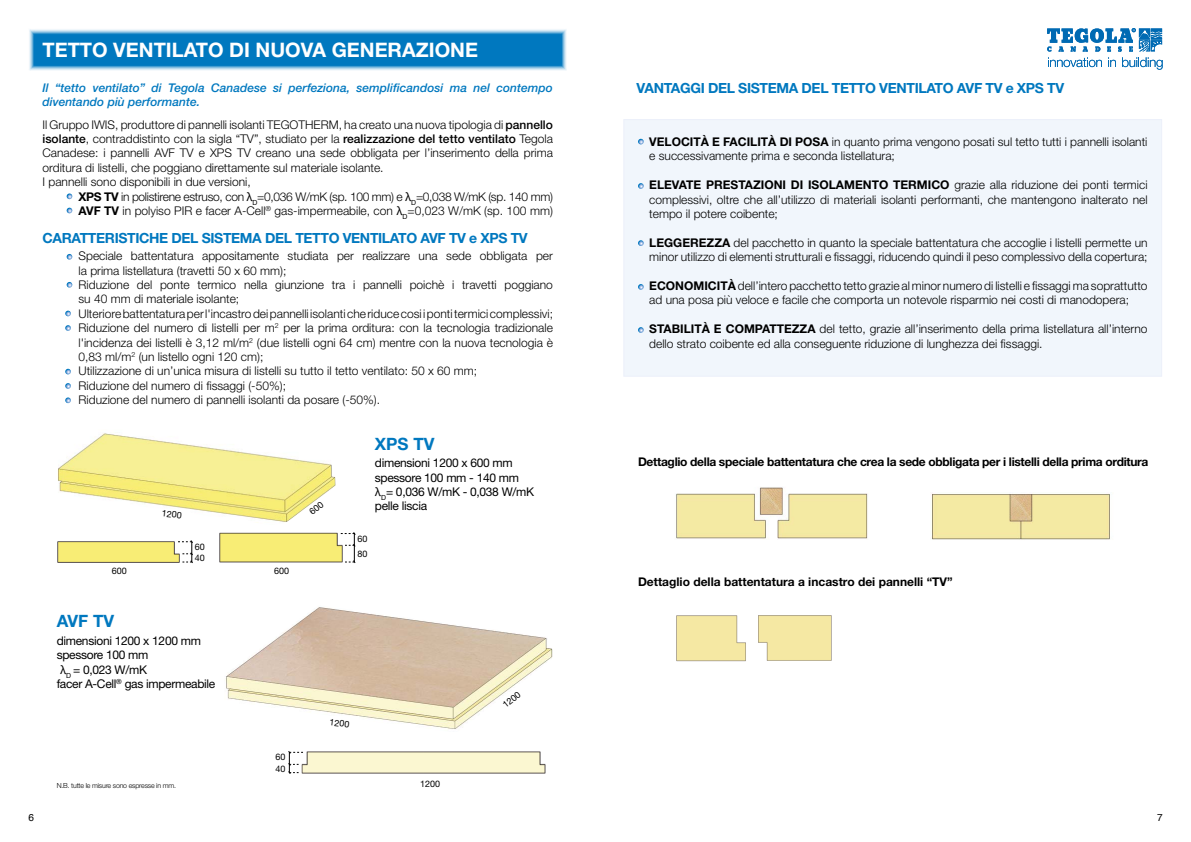
<style>
.page{position:relative;width:1191px;height:842px;background:#fff}
.page>*{position:absolute;margin:0;border:0;box-sizing:border-box;transform-origin:0 0}
.t1{font:700 20px "Helvetica Neue";color:#fff}
.t2{font:700 17px "Helvetica Neue";color:#0078bf}
.t3{font:700 14px "Helvetica Neue";letter-spacing:-.025em;color:#0078bf}
.t4{font:300 12px/14.4px "Helvetica Neue";color:#000}
.t5{font:12px/14.4px "Helvetica Neue";letter-spacing:-.025em;color:#000}
.t6{font:italic 500 12px/14.4px "Helvetica Neue";color:#0078bf}
.t7{font:700 12px "Helvetica Neue";letter-spacing:-.025em;color:#000}
.t8{font:700 12px "Helvetica Neue";color:#000}
.t9{font:10px "Helvetica";color:#000}
.t10{font:9px/11.8px "Helvetica Neue";color:#000}
.t11{font:300 7px "Helvetica Neue";letter-spacing:-.025em;color:#000}
.s1{font-weight:500}
.s2{font-weight:700}
.s3{font-weight:400}
.s4{font-style:inherit}
</style>
<div class="page">
<img style="left:219px;top:532px;width:122px;height:31px">
<div style="left:623px;top:119px;width:539px;height:258px;background:#f1f6fc"></div>
<svg style="left:29px;top:29px;width:538px;height:42px;background:#2a8ec9"></svg>
<svg style="left:1047px;top:28px;width:115px;height:42px"></svg>
<svg style="left:67px;top:193px;width:5px;height:6px"></svg>
<svg style="left:67px;top:208px;width:5px;height:5px"></svg>
<svg style="left:67px;top:282px;width:5px;height:6px"></svg>
<svg style="left:67px;top:254px;width:5px;height:6px"></svg>
<svg style="left:65px;top:311px;width:6px;height:5px"></svg>
<svg style="left:65px;top:325px;width:6px;height:6px"></svg>
<svg style="left:65px;top:369px;width:6px;height:5px"></svg>
<svg style="left:65px;top:383px;width:6px;height:6px"></svg>
<svg style="left:65px;top:397px;width:6px;height:6px"></svg>
<svg style="left:638px;top:139px;width:5px;height:5px"></svg>
<svg style="left:638px;top:183px;width:5px;height:6px"></svg>
<svg style="left:638px;top:240px;width:5px;height:6px"></svg>
<svg style="left:638px;top:327px;width:5px;height:6px"></svg>
<svg style="left:638px;top:284px;width:5px;height:6px"></svg>
<img style="left:676px;top:487px;width:192px;height:52px">
<img style="left:931px;top:493px;width:179px;height:47px">
<img style="left:676px;top:615px;width:156px;height:47px">
<img style="left:226px;top:607px;width:327px;height:122px">
<img style="left:303px;top:751px;width:243px;height:23px">
<img style="left:58px;top:433px;width:278px;height:90px">
<img style="left:57px;top:541px;width:121px;height:22px">
<svg style="left:178px;top:540px;width:15px;height:24px"></svg>
<svg style="left:288px;top:751px;width:15px;height:23px"></svg>
<svg style="left:341px;top:532px;width:15px;height:32px"></svg>
<svg style="left:309px;top:501px;width:15px;height:14px"></svg>
<h1 class="t1" style="left:43px;top:37px;width:437px">TETTO VENTILATO DI NUOVA GENERAZIONE</h1>
<p class="t6" style="left:43px;top:80px;width:512px">Il “tetto ventilato” di Tegola Canadese si perfeziona, semplificandosi ma nel contempo diventando più performante.</p>
<p class="t4" style="left:43px;top:117px;width:512px">Il Gruppo IWIS, produttore di pannelli isolanti TEGOTHERM, ha creato una nuova tipologia di <span class="s1">pannello isolante</span>, contraddistinto con la sigla “TV”, studiato per la <span class="s1">realizzazione del tetto ventilato</span> Tegola Canadese: i pannelli AVF TV e XPS TV creano una sede obbligata per l’inserimento della prima orditura di listelli, che poggiano direttamente sul materiale isolante.<br>I pannelli sono disponibili in due versioni,</p>
<p class="t4" style="left:79px;top:189px;width:476px"><span class="s2">XPS TV</span> in polistirene estruso, con <span class="s3">λ</span><sub>D</sub>=0,036 W/mK (sp. 100 mm) e <span class="s3">λ</span><sub>D</sub>=0,038 W/mK (sp. 140 mm)<br><span class="s2">AVF TV</span> in polyiso PIR e facer A-Cell<sup>®</sup> gas-impermeabile, con <span class="s3">λ</span><sub>D</sub>=0,023 W/mK (sp. 100 mm)</p>
<p class="t4" style="left:79px;top:248px;width:476px">Speciale battentatura appositamente studiata per realizzare una sede obbligata per la prima listellatura (travetti 50 x 60 mm);<br>Riduzione del ponte termico nella giunzione tra i pannelli poichè i travetti poggiano su 40 mm di materiale isolante;<br>Ulteriore battentatura per l'incastro dei pannelli isolanti che riduce cosi i ponti termici complessivi; Riduzione del numero di listelli per m<sup>2</sup> per la prima orditura: con la tecnologia tradizionale l'incidenza dei listelli è 3,12 ml/m<sup>2</sup> (due listelli ogni 64 cm) mentre con la nuova tecnologia è 0,83 ml/m<sup>2</sup> (un listello ogni 120 cm);<br>Utilizzazione di un’unica misura di listelli su tutto il tetto ventilato: 50 x 60 mm;<br>Riduzione del numero di fissaggi (-50%);<br>Riduzione del numero di pannelli isolanti da posare (-50%).</p>
<p class="t3" style="left:43px;top:230px;width:487px">CARATTERISTICHE DEL SISTEMA DEL TETTO VENTILATO AVF TV e XPS TV</p>
<p class="t10" style="left:112px;top:565px;width:17px">600</p>
<h2 class="t2" style="left:57px;top:610px;width:59px">AVF TV</h2>
<p class="t10" style="left:163px;top:507px;width:22px;rotate:7deg">1200</p>
<p class="t10" style="left:195px;top:540px;width:12px">60</p>
<p class="t10" style="left:195px;top:552px;width:12px">40</p>
<p class="t5" style="left:57px;top:633px;width:160px">dimensioni 1200 x 1200 mm spessore 100 mm<br><span class="s4">λ</span><sub>D</sub> = 0,023 W/mK<br>facer A-Cell<sup>®</sup> gas impermeabile</p>
<p class="t11" style="left:57px;top:781px;width:121px">N.B. tutte le misure sono espresse in mm.</p>
<p class="t10" style="left:274px;top:565px;width:17px">600</p>
<h2 class="t2" style="left:375px;top:433px;width:61px">XPS TV</h2>
<p class="t5" style="left:375px;top:456px;width:161px">dimensioni 1200 x 600 mm spessore 100 mm - 140 mm <span class="s4">λ</span><sub>D</sub>= 0,036 W/mK - 0,038 W/mK pelle liscia</p>
<p class="t10" style="left:357px;top:532px;width:12px;line-height:14.7px">60<br>80</p>
<p class="t10" style="left:275px;top:751px;width:12px">60<br>40</p>
<p class="t10" style="left:330px;top:716px;width:22px;rotate:7deg">1200</p>
<p class="t10" style="left:420px;top:778px;width:22px">1200</p>
<p class="t10" style="left:500px;top:701px;width:22px;rotate:-38deg">1200</p>
<p class="t3" style="left:636px;top:80px;width:429px">VANTAGGI DEL SISTEMA DEL TETTO VENTILATO AVF TV e XPS TV</p>
<p class="t4" style="left:649px;top:134px;width:500px"><span class="s2">VELOCITÀ E FACILITÀ DI POSA</span> in quanto prima vengono posati sul tetto tutti i pannelli isolanti e successivamente prima e seconda listellatura;</p>
<p class="t4" style="left:649px;top:177px;width:500px;text-align:justify"><span class="s2">ELEVATE PRESTAZIONI DI ISOLAMENTO TERMICO</span> grazie alla riduzione dei ponti termici complessivi, oltre che all’utilizzo di materiali isolanti performanti, che mantengono inalterato nel tempo il potere coibente;</p>
<p class="t4" style="left:649px;top:235px;width:500px"><span class="s2">LEGGEREZZA</span> del pacchetto in quanto la speciale battentatura che accoglie i listelli permette un minor utilizzo di elementi strutturali e fissaggi, riducendo quindi il peso complessivo della copertura;</p>
<p class="t4" style="left:649px;top:278px;width:500px"><span class="s2">ECONOMICITÀ</span> dell’intero pacchetto tetto grazie al minor numero di listelli e fissaggi ma soprattutto ad una posa più veloce e facile che comporta un notevole risparmio nei costi di manodopera;</p>
<p class="t4" style="left:649px;top:321px;width:500px"><span class="s2">STABILITÀ E COMPATTEZZA</span> del tetto, grazie all’inserimento della prima listellatura all’interno dello strato coibente ed alla conseguente riduzione di lunghezza dei fissaggi.</p>
<p class="t7" style="left:638px;top:455px;width:512px">Dettaglio della speciale battentatura che crea la sede obbligata per i listelli della prima orditura</p>
<p class="t8" style="left:638px;top:575px;width:316px">Dettaglio della battentatura a incastro dei pannelli “TV”</p>
<p class="t9" style="left:28px;top:811px;width:7px">6</p>
<p class="t9" style="left:1157px;top:811px;width:7px">7</p>
</div>
